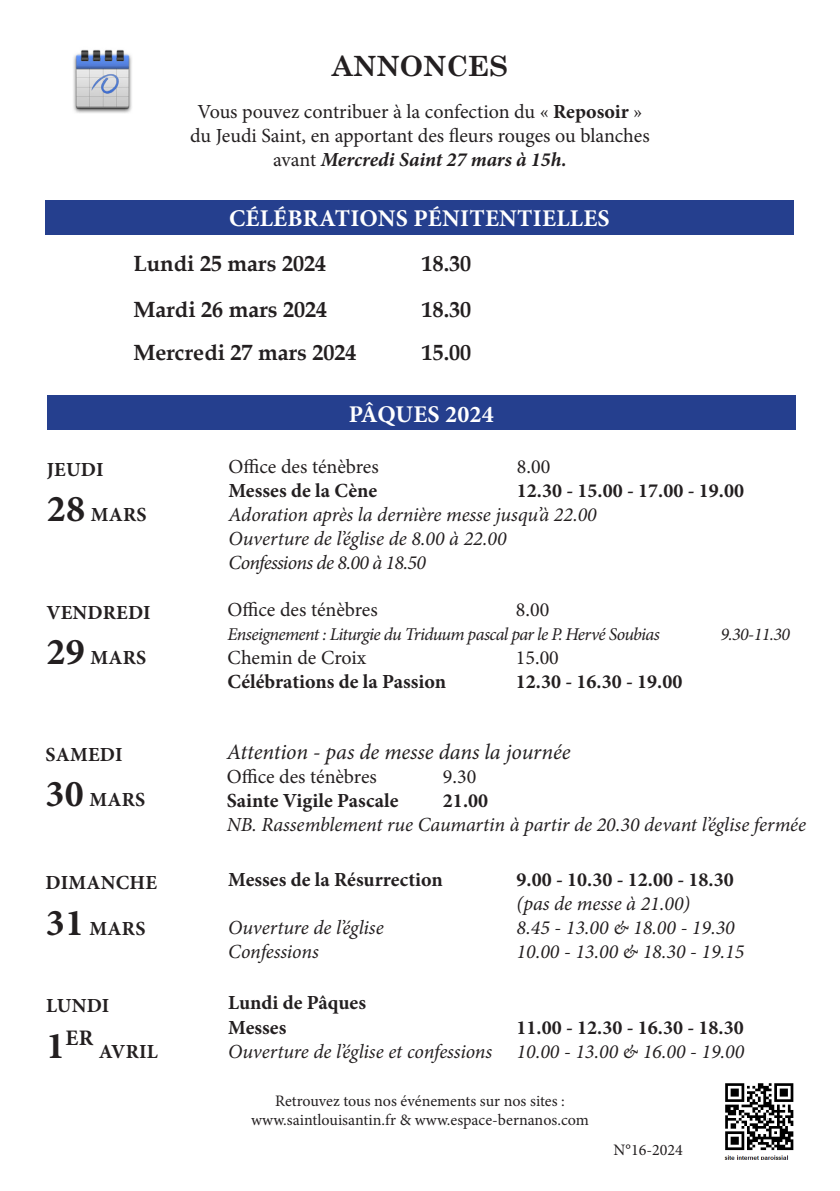
<style>
.page{position:relative;width:840px;height:1191px;background:#fff}
.page>*{position:absolute;margin:0;border:0;box-sizing:border-box;transform-origin:0 0}
.t1{font:700 28px "Century Schoolbook";color:#231f20}
.Agenda_-_annonces_pa{font:700 24px "Minion Pro";letter-spacing:.01em;color:#fff}
.t2{font:700 22.2px "Minion Pro";color:#231f20}
.Couplet_des_chants{font:700 22px "Book Antiqua";color:#231f20}
.Agenda_-_évènement{font:italic 22px "Minion Pro";letter-spacing:-.005em;color:#231f20}
.Agenda_-_texte{font:italic 20px "Minion Pro";letter-spacing:-.005em;color:#231f20}
.Agenda_-_texte-2{font:700 20px "Minion Pro";color:#231f20}
.Agenda_-_texte-3{font:20px "Minion Pro";color:#231f20}
.Agenda_-_texte-4{font:italic 700 20px "Minion Pro";letter-spacing:-.005em;color:#231f20}
.Agenda_-_texte-5{font:italic 20px "Minion Pro";letter-spacing:-.035em;color:#231f20}
.Agenda_-_texte-6{font:italic 18px "Minion Pro";letter-spacing:-.035em;color:#231f20}
.Couplet_des_chants-2{font:16px "Minion Pro";color:#231f20}
.s1{font-weight:700}
.s2{font-weight:400;font-style:normal}
.s3{font-size:38px}
</style>
<div class="page">
<img style="left:724px;top:1083px;width:70px;height:76px">
<img style="left:73px;top:49px;width:59px;height:64px">
<div style="left:45px;top:200px;width:748px;height:34px;background:#253f8e"></div>
<div style="left:47px;top:396px;width:748px;height:34px;background:#253f8e"></div>
<p class="t1" style="left:331px;top:44px;width:178px">ANNONCES</p>
<p class="Agenda_-_texte-3" style="left:197px;top:98px;width:446px">Vous pouvez contribuer à la confection du « <span class="s1">Reposoir</span> »</p>
<p class="Agenda_-_texte-3" style="left:190px;top:122px;width:461px">du Jeudi Saint, en apportant des fleurs rouges ou blanches</p>
<p class="Agenda_-_texte-4" style="left:273px;top:145px;width:295px"><span class="s2">avant</span> Mercredi Saint 27 mars à 15h.</p>
<p class="Agenda_-_annonces_pa" style="left:229px;top:201px;width:382px">CÉLÉBRATIONS PÉNITENTIELLES</p>
<p class="Couplet_des_chants" style="left:133px;top:249px;width:194px">Lundi 25 mars 2024</p>
<p class="Couplet_des_chants" style="left:421px;top:249px;width:51px">18.30</p>
<p class="Couplet_des_chants" style="left:133px;top:294px;width:195px">Mardi 26 mars 2024</p>
<p class="Couplet_des_chants" style="left:421px;top:294px;width:51px">18.30</p>
<p class="Couplet_des_chants" style="left:133px;top:337px;width:225px">Mercredi 27 mars 2024</p>
<p class="Couplet_des_chants" style="left:421px;top:337px;width:51px">15.00</p>
<p class="Agenda_-_texte-2" style="left:47px;top:455px;width:58px">JEUDI</p>
<p class="Agenda_-_texte-2" style="left:47px;top:501px;width:101px"><span class="s3">28</span> MARS</p>
<p class="Agenda_-_texte-2" style="left:46px;top:598px;width:106px">VENDREDI</p>
<p class="Agenda_-_texte-2" style="left:46px;top:644px;width:101px"><span class="s3">29</span> MARS</p>
<p class="Agenda_-_texte-2" style="left:45px;top:740px;width:79px">SAMEDI</p>
<p class="Agenda_-_texte-2" style="left:46px;top:785px;width:101px"><span class="s3">30</span> MARS</p>
<p class="Agenda_-_texte-2" style="left:46px;top:869px;width:113px">DIMANCHE</p>
<p class="Agenda_-_texte-2" style="left:46px;top:914px;width:101px"><span class="s3">31</span> MARS</p>
<p class="Agenda_-_texte-2" style="left:46px;top:992px;width:65px">LUNDI</p>
<p class="t2" style="left:46px;top:1022px;width:48px"><span class="s3">1</span>ER</p>
<p class="Agenda_-_texte-2" style="left:99px;top:1037px;width:61px">AVRIL</p>
<p class="Agenda_-_annonces_pa" style="left:349px;top:397px;width:146px">PÂQUES 2024</p>
<p class="Agenda_-_texte-3" style="left:228px;top:453px;width:152px">Office des ténèbres</p>
<p class="Agenda_-_texte-3" style="left:516px;top:453px;width:35px">8.00</p>
<p class="Agenda_-_texte-2" style="left:228px;top:476px;width:150px">Messes de la Cène</p>
<p class="Agenda_-_texte-2" style="left:516px;top:476px;width:228px">12.30 - 15.00 - 17.00 - 19.00</p>
<p class="Agenda_-_texte" style="left:228px;top:500px;width:369px">Adoration après la dernière messe jusqu’à 22.00</p>
<p class="Agenda_-_texte" style="left:228px;top:524px;width:279px">Ouverture de l’église de 8.00 à 22.00</p>
<p class="Agenda_-_texte-5" style="left:228px;top:548px;width:199px">Confessions de 8.00 à 18.50</p>
<p class="Agenda_-_texte-3" style="left:227px;top:596px;width:152px">Office des ténèbres</p>
<p class="Agenda_-_texte-3" style="left:515px;top:596px;width:35px">8.00</p>
<p class="Agenda_-_texte-6" style="left:227px;top:622px;width:433px">Enseignement : Liturgie du Triduum pascal par le P. Hervé Soubias</p>
<p class="Agenda_-_texte-6" style="left:720px;top:622px;width:71px">9.30-11.30</p>
<p class="Agenda_-_texte-3" style="left:227px;top:644px;width:140px">Chemin de Croix</p>
<p class="Agenda_-_texte-3" style="left:515px;top:644px;width:44px">15.00</p>
<p class="Agenda_-_texte-2" style="left:227px;top:667px;width:220px">Célébrations de la Passion</p>
<p class="Agenda_-_texte-2" style="left:515px;top:667px;width:168px">12.30 - 16.30 - 19.00</p>
<p class="Agenda_-_évènement" style="left:226px;top:737px;width:345px">Attention - pas de messe dans la journée</p>
<p class="Agenda_-_texte-3" style="left:226px;top:763px;width:152px">Office des ténèbres</p>
<p class="Agenda_-_texte-3" style="left:442px;top:763px;width:35px">9.30</p>
<p class="Agenda_-_texte-2" style="left:226px;top:786px;width:173px">Sainte Vigile Pascale</p>
<p class="Agenda_-_texte-2" style="left:442px;top:786px;width:47px">21.00</p>
<p class="Agenda_-_texte" style="left:226px;top:811px;width:580px">NB. Rassemblement rue Caumartin à partir de 20.30 devant l’église fermée</p>
<p class="Agenda_-_texte-2" style="left:228px;top:866px;width:216px">Messes de la Résurrection</p>
<p class="Agenda_-_texte-2" style="left:516px;top:866px;width:218px">9.00 - 10.30 - 12.00 - 18.30</p>
<p class="Agenda_-_texte" style="left:516px;top:890px;width:175px">(pas de messe à 21.00)</p>
<p class="Agenda_-_texte" style="left:228px;top:914px;width:157px">Ouverture de l’église</p>
<p class="Agenda_-_texte" style="left:516px;top:914px;width:219px">8.45 - 13.00 &amp; 18.00 - 19.30</p>
<p class="Agenda_-_texte" style="left:228px;top:938px;width:92px">Confessions</p>
<p class="Agenda_-_texte" style="left:516px;top:938px;width:229px">10.00 - 13.00 &amp; 18.30 - 19.15</p>
<p class="Agenda_-_texte-2" style="left:228px;top:989px;width:139px">Lundi de Pâques</p>
<p class="Agenda_-_texte-2" style="left:228px;top:1013px;width:60px">Messes</p>
<p class="Agenda_-_texte-2" style="left:516px;top:1013px;width:228px">11.00 - 12.30 - 16.30 - 18.30</p>
<p class="Agenda_-_texte" style="left:228px;top:1037px;width:517px">Ouverture de l’église et confessions 10.00 - 13.00 &amp; 16.00 - 19.00</p>
<p class="Couplet_des_chants-2" style="left:275px;top:1090px;width:291px">Retrouvez tous nos événements sur nos sites :</p>
<p class="Couplet_des_chants-2" style="left:251px;top:1109px;width:339px">www.saintlouisantin.fr &amp; www.espace-bernanos.com</p>
<p class="Couplet_des_chants-2" style="left:613px;top:1139px;width:71px">N°16-2024</p>
</div>
